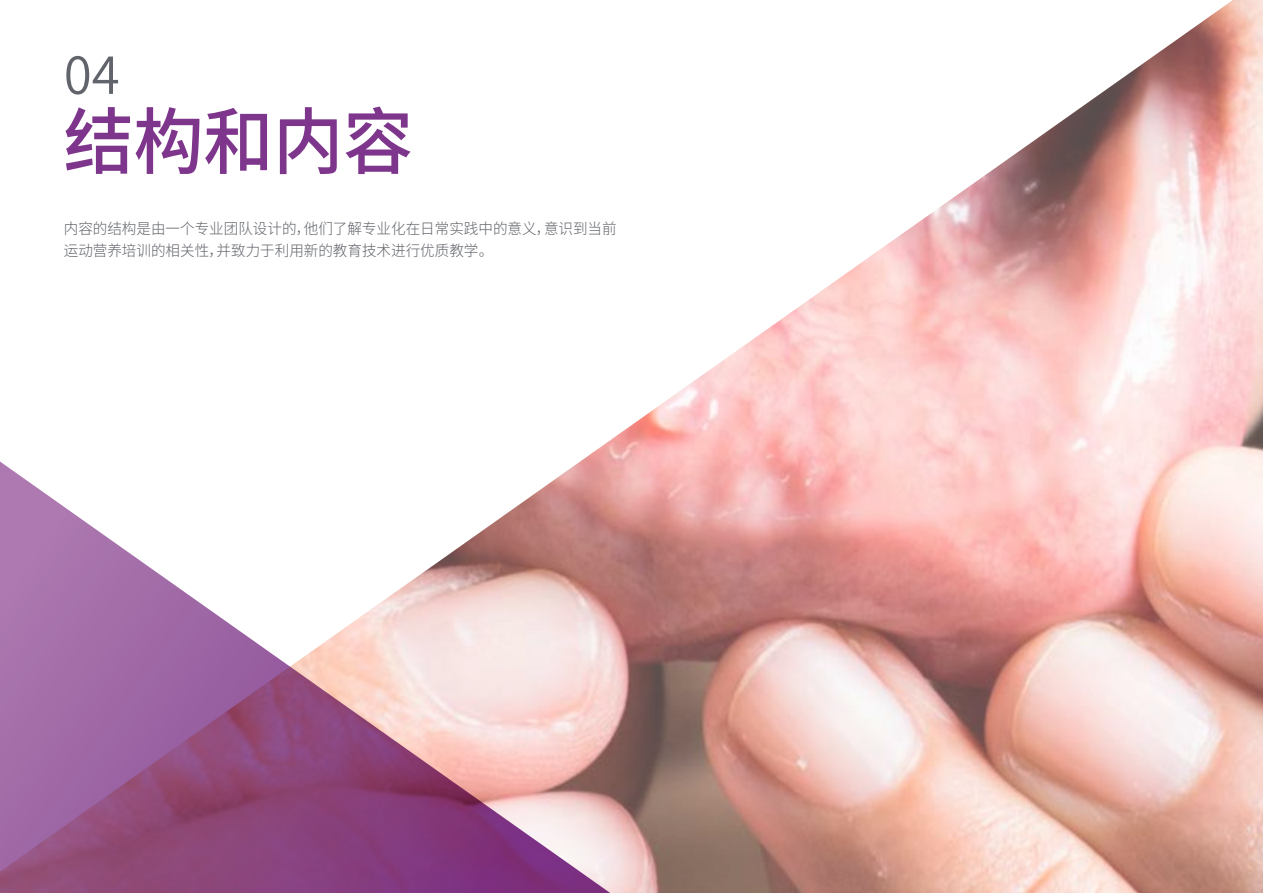
<style>
.page{position:relative;width:1263px;height:893px;background:#fff}
.page>*{position:absolute;margin:0;border:0;box-sizing:border-box;transform-origin:0 0}
.t1{font:500 72px "Source Han Sans CN";color:#7e358c}
.t2{font:52.5px "Source Han Sans CN";color:#61646a}
.t3{font:300 15px/22.5px "Source Han Sans CN";color:#61646a}
</style>
<div class="page">
<img style="left:602px;top:0;width:661px;height:893px">
<svg style="left:0;top:446px;width:640px;height:447px"></svg>
<h2 class="t2" style="left:64px;top:45px;width:57px">04</h2>
<h1 class="t1" style="left:64px;top:101px;width:351px">结构和内容</h1>
<p class="t3" style="left:64px;top:217px;width:554px">内容的结构是由一个专业团队设计的，他们了解专业化在日常实践中的意义，意识到当前运动营养培训的相关性，并致力于利用新的教育技术进行优质教学。</p>
</div>
